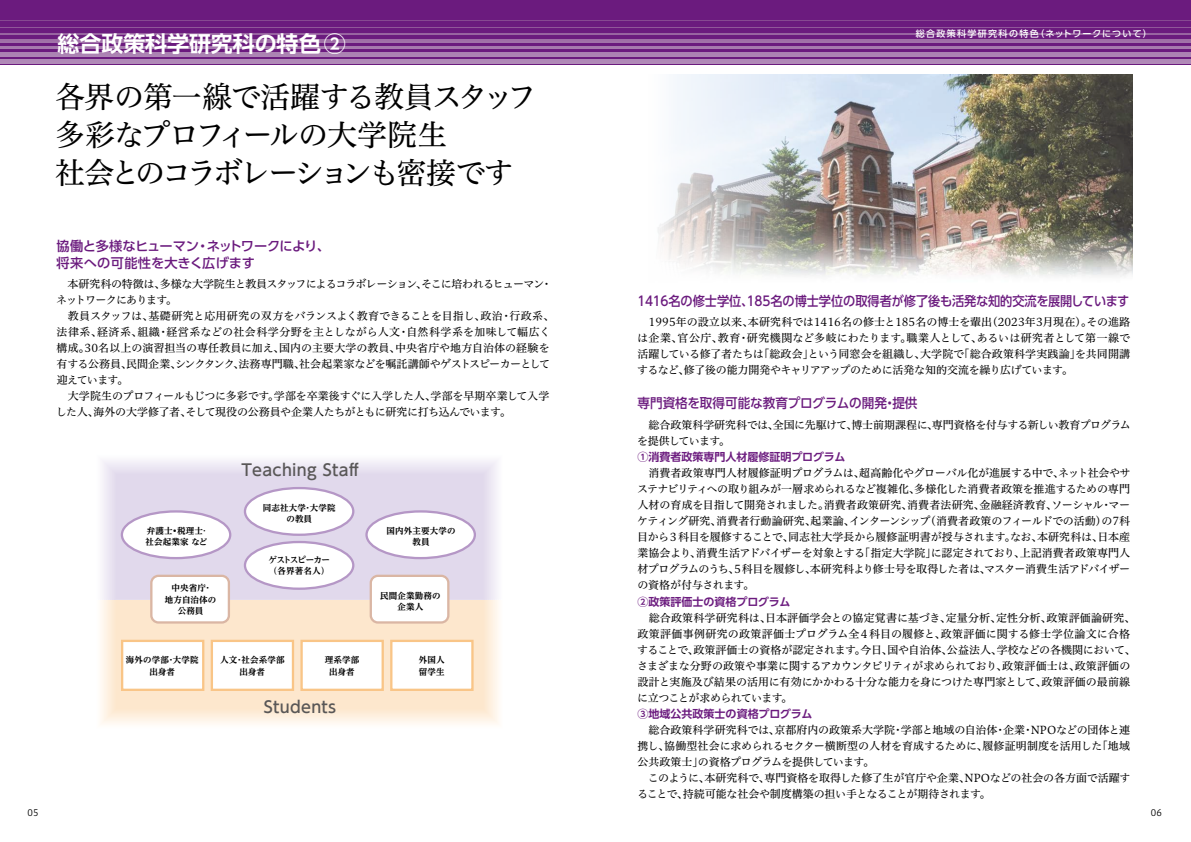
<style>
.page{position:relative;width:1191px;height:842px;background:#fff}
.page>*{position:absolute;margin:0;border:0;box-sizing:border-box;transform-origin:0 0}
.t1{font:30px/38px "Hiragino UD Serif Std W4";letter-spacing:-.055em;color:#000}
.t2{font:700 22px "UD Shin Go Pro De";letter-spacing:-.005em;color:#fff}
.t3{font:500 16px "UD Shin Go Pr 6";letter-spacing:.02em;color:#595757}
.t4{font:500 13.2px "UD Shin Go Pr 6";letter-spacing:-.01em;color:#6b1b7e;scale:.92 1}
.t5{font:500 13.2px/17px "UD Shin Go Pr 6";letter-spacing:-.01em;color:#6b1b7e}
.t6{font:500 13.2px "UD Shin Go Pr 6";letter-spacing:-.01em;color:#6b1b7e;scale:.95 1}
.t7{font:11px/16px "Hiragino UD Serif Std W4";letter-spacing:-.015em;color:#000}
.t8{font:11px/16px "Hiragino UD Serif Std W4";letter-spacing:-.065em;color:#000}
.t9{font:700 11px "UD Shin Go Pr 6 De";color:#6b1b7e}
.t10{font:500 9px "UD Shin Go Pro";letter-spacing:.15em;color:#fff}
.t11{font:9px "Hiragino UD Sans Std W3";color:#000}
.t12{font:700 expanded 8.5px/11.5px "UD Reimin Pr 6";letter-spacing:.02em;color:#000;text-align:center}
.t13{font:700 expanded 8.5px/11px "UD Reimin Pr 6";letter-spacing:-.06em;color:#000}
</style>
<div class="page">
<img style="left:658px;top:74px;width:475px;height:203px">
<div style="left:116px;top:599px;width:367px;height:110px;background:#fde7cd"></div>
<div style="left:116px;top:475px;width:367px;height:124px;background:#e1d9ec"></div>
<div style="left:245px;top:542px;width:108px;height:47px;background:#fff;border-radius:50%"></div>
<div style="left:244px;top:541px;width:110px;height:49px;border:2px solid #b597c6;border-radius:50%"></div>
<div style="left:245px;top:488px;width:108px;height:47px;background:#fff;border-radius:50%"></div>
<div style="left:244px;top:487px;width:110px;height:49px;border:2px solid #b597c6;border-radius:50%"></div>
<div style="left:151px;top:576px;width:78px;height:46px;background:#fff;border-radius:7px"></div>
<div style="left:150px;top:575px;width:80px;height:49px;border:2px solid #dab6a4;border-radius:7px"></div>
<div style="left:371px;top:576px;width:77px;height:46px;background:#fff;border-radius:7px"></div>
<div style="left:369px;top:575px;width:80px;height:49px;border:2px solid #dab6a4;border-radius:7px"></div>
<div style="left:366px;top:511px;width:109px;height:47px;background:#fff;border-radius:50%"></div>
<div style="left:365px;top:510px;width:111px;height:49px;border:2px solid #b597c6;border-radius:50%"></div>
<div style="left:212px;top:641px;width:81px;height:49px;background:#fff"></div>
<div style="left:211px;top:640px;width:83px;height:51px;border:2px solid #f9c587"></div>
<div style="left:301px;top:641px;width:82px;height:49px;background:#fff"></div>
<div style="left:300px;top:640px;width:84px;height:51px;border:2px solid #f9c587"></div>
<div style="left:391px;top:641px;width:81px;height:49px;background:#fff"></div>
<div style="left:390px;top:640px;width:83px;height:51px;border:2px solid #f9c587"></div>
<div style="left:122px;top:641px;width:81px;height:49px;background:#fff"></div>
<div style="left:121px;top:640px;width:83px;height:51px;border:2px solid #f9c587"></div>
<div style="left:122px;top:511px;width:108px;height:47px;background:#fff;border-radius:50%"></div>
<div style="left:121px;top:510px;width:110px;height:49px;border:2px solid #b597c6;border-radius:50%"></div>
<svg style="left:0;top:20px;width:1191px;height:44px;background:#9b69a5"></svg>
<div style="left:0;top:0;width:1191px;height:7px;background:#6b1b7e"></div>
<div style="left:0;top:7px;width:1191px;height:7px;background:#6b1b7e"></div>
<div style="left:0;top:14px;width:1191px;height:6px;background:#6b1b7e"></div>
<div style="left:0;top:21px;width:1191px;height:5px;background:#6b1b7e"></div>
<div style="left:0;top:28px;width:1191px;height:5px;background:#6b1b7e"></div>
<hr style="left:0;top:36px;width:1191px;height:3px;background:#6b1b7e">
<hr style="left:0;top:43px;width:1191px;height:3px;background:#6b1b7e">
<hr style="left:0;top:50px;width:1191px;height:2px;background:#6b1b7e">
<hr style="left:0;top:57px;width:1191px;height:1px;background:#6b1b7e">
<hr style="left:0;top:64px;width:1191px;height:1px;background:#6b1b7e">
<h2 class="t2" style="left:58px;top:26px;width:290px">総合政策科学研究科の特色②</h2>
<h1 class="t1" style="left:55px;top:76px;width:483px">各界の第一線で活躍する教員スタッフ多彩なプロフィールの大学院生<br>社会とのコラボレーションも密接です</h1>
<p class="t5" style="left:57px;top:237px;width:275px">協働と多様なヒューマン・ネットワークにより、将来への可能性を大きく広げます</p>
<p class="t8" style="left:56px;top:275px;width:497px">　本研究科の特徴は、多様な大学院生と教員スタッフによるコラボレーション、そこに培われるヒューマン・ネットワークにあります。</p>
<p class="t7" style="left:56px;top:307px;width:500px;text-indent:12px">教員スタッフは、基礎研究と応用研究の双方をバランスよく教育できることを目指し、政治・行政系、法律系、経済系、組織・経営系などの社会科学分野を主としながら人文・自然科学系を加味して幅広く構成。30名以上の演習担当の専任教員に加え、国内の主要大学の教員、中央省庁や地方自治体の経験を有する公務員、民間企業、シンクタンク、法務専門職、社会起業家などを嘱託講師やゲストスピーカーとして迎えています。<br>　大学院生のプロフィールもじつに多彩です。学部を卒業後すぐに入学した人、学部を早期卒業して入学した人、海外の大学修了者、そして現役の公務員や企業人たちがともに研究に打ち込んでいます。</p>
<p class="t12" style="left:145px;top:525px;width:64px;line-height:11px;text-align:left">弁護士•税理士·社会起業家 など</p>
<p class="t12" style="left:165px;top:582px;width:53px">中央省庁・地方自治体の公務員</p>
<h3 class="t3" style="left:241px;top:457px;width:119px">Teaching Staff</h3>
<p class="t12" style="left:263px;top:503px;width:75px;line-height:11px">同志社大学・大学院の教員</p>
<p class="t13" style="left:268px;top:554px;width:63px">ゲストスピーカー（各界著名人）</p>
<p class="t12" style="left:386px;top:525px;width:70px;line-height:11px">国内外主要大学の教員</p>
<p class="t12" style="left:380px;top:589px;width:62px">民間企業勤務の企業人</p>
<p class="t12" style="left:126px;top:654px;width:74px">海外の学部・大学院出身者</p>
<p class="t12" style="left:325px;top:654px;width:36px">理系学部出身者</p>
<p class="t12" style="left:419px;top:654px;width:27px;text-align:left">外国人留学生</p>
<p class="t12" style="left:220px;top:654px;width:66px">人文・社会系学部出身者</p>
<h3 class="t3" style="left:264px;top:694px;width:74px">Students</h3>
<p class="t10" style="left:915px;top:26px;width:238px">総合政策科学研究科の特色（ネットワークについて）</p>
<p class="t4" style="left:637px;top:290px;width:536px">1416名の修士学位、185名の博士学位の取得者が修了後も活発な知的交流を展開しています</p>
<p class="t7" style="left:637px;top:313px;width:494px;text-align:justify">　1995年の設立以来、本研究科では1416名の修士と185名の博士を輩出(2023年3月現在）。その進路は企業、官公庁、教育・研究機関など多岐にわたります。職業人として、あるいは研究者として第一線で活躍している修了者たちは「総政会」という同窓会を組織し、大学院で「総合政策科学実践論」を共同開講するなど、修了後の能力開発やキャリアアップのために活発な知的交流を繰り広げています。</p>
<p class="t6" style="left:637px;top:392px;width:296px">専門資格を取得可能な教育プログラムの開発・提供</p>
<p class="t7" style="left:637px;top:416px;width:495px">　総合政策科学研究科では、全国に先駆けて、博士前期課程に、専門資格を付与する新しい教育プログラムを提供しています。</p>
<p class="t9" style="left:637px;top:448px;width:209px">①消費者政策専門人材履修証明プログラム</p>
<p class="t7" style="left:637px;top:464px;width:495px;text-align:justify">　消費者政策専門人材履修証明プログラムは、超高齢化やグローバル化が進展する中で、ネット社会やサステナビリティへの取り組みが一層求められるなど複雑化、多様化した消費者政策を推進するための専門人材の育成を目指して開発されました。消費者政策研究、消費者法研究、金融経済教育、ソーシャル・マーケティング研究、消費者行動論研究、起業論、インターンシップ（消費者政策のフィールドでの活動）の7科目から３科目を履修することで、同志社大学長から履修証明書が授与されます。なお、本研究科は、日本産業協会より、消費生活アドバイザーを対象とする「指定大学院」に認定されており、上記消費者政策専門人材プログラムのうち、５科目を履修し、本研究科より修士号を取得した者は、マスター消費生活アドバイザーの資格が付与されます。</p>
<p class="t9" style="left:637px;top:592px;width:154px">②政策評価士の資格プログラム</p>
<p class="t7" style="left:637px;top:609px;width:500px">　総合政策科学研究科は、日本評価学会との協定覚書に基づき、定量分析、定性分析、政策評価論研究、政策評価事例研究の政策評価士プログラム全４科目の履修と、政策評価に関する修士学位論文に合格することで、政策評価士の資格が認定されます。今日、国や自治体、公益法人、学校などの各機関において、さまざまな分野の政策や事業に関するアカウンタビリティが求められており、政策評価士は、政策評価の設計と実施及び結果の活用に有効にかかわる十分な能力を身につけた専門家として、政策評価の最前線に立つことが求められています。</p>
<p class="t9" style="left:637px;top:705px;width:176px">③地域公共政策士の資格プログラム</p>
<p class="t7" style="left:637px;top:721px;width:495px">　総合政策科学研究科では、京都府内の政策系大学院・学部と地域の自治体・企業・NPOなどの団体と連携し、協働型社会に求められるセクター横断型の人材を育成するために、履修証明制度を活用した「地域公共政策士」の資格プログラムを提供しています。<br>　このように、本研究科で、専門資格を取得した修了生が官庁や企業、NPOなどの社会の各方面で活躍することで、持続可能な社会や制度構築の担い手となることが期待されます。</p>
<p class="t11" style="left:28px;top:806px;width:12px">05</p>
<p class="t11" style="left:1151px;top:806px;width:12px">06</p>
</div>
